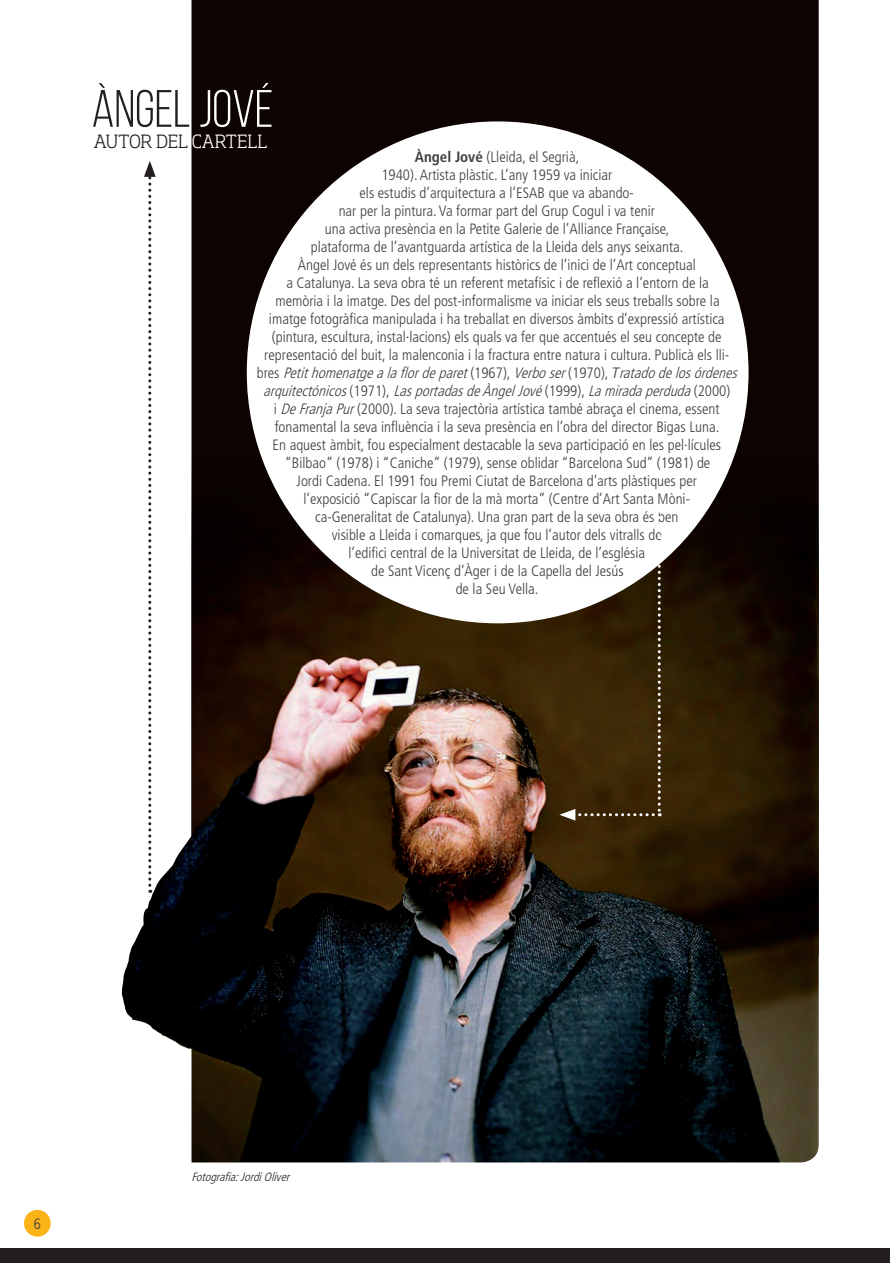
<style>
.page{position:relative;width:890px;height:1263px;background:#fff}
.page>*{position:absolute;margin:0;border:0;box-sizing:border-box;transform-origin:0 0}
.t1{font:52.5px "Bebas Neue";color:#231f20}
.t2{font:300 18px "Soho Std";color:#231f20}
.t3{font:300 condensed 15px/18px "Frutiger LT Std";color:#3e3e3f;text-align:center}
.t4{font:italic 300 condensed 12px "Frutiger LT Std";color:#231f20}
.s1{color:#fff}
.s2{font-weight:700}
.s3{font-style:italic}
.s4{font-style:italic;font-stretch:normal}
</style>
<div class="page">
<div style="left:24px;top:1209px;width:27px;height:27px;background:#fbb417;border-radius:50%"></div>
<div style="left:0;top:1248px;width:890px;height:15px;background:#231f20"></div>
<div style="left:191px;top:0;width:628px;height:462px;background:#0d0300"></div>
<img style="left:121px;top:462px;width:698px;height:700px">
<div style="left:247px;top:121px;width:501px;height:502px;background:#fff;border-radius:50%"></div>
<svg style="left:559px;top:563px;width:102px;height:257px;background:#524025"></svg>
<svg style="left:144px;top:161px;width:12px;height:732px"></svg>
<p class="t1" style="left:92px;top:81px;width:183px">ÀNGEL <span class="s1">JOVÉ</span></p>
<p class="t2" style="left:94px;top:130px;width:175px">AUTOR DEL <span class="s1">CARTELL</span></p>
<p class="t3" style="left:257px;top:148px;width:486px"><span class="s2">Àngel Jové</span> (Lleida, el Segrià,<br>1940). Artista plàstic. L’any 1959 va iniciar<br>els estudis d’arquitectura a l’ESAB que va abando-<br>nar per la pintura. Va formar part del Grup Cogul i va tenir<br>una activa presència en la Petite Galerie de l’Alliance Française,<br>plataforma de l’avantguarda artística de la Lleida dels anys seixanta.<br>Àngel Jové és un dels representants històrics de l’inici de l’Art conceptual<br>a Catalunya. La seva obra té un referent metafísic i de reflexió a l’entorn de la<br>memòria i la imatge. Des del post-informalisme va iniciar els seus treballs sobre la imatge fotogràfica manipulada i ha treballat en diversos àmbits d’expressió artística (pintura, escultura, instal·lacions) els quals va fer que accentués el seu concepte de representació del buit, la malenconia i la fractura entre natura i cultura. Publicà els lli-<br>b r e s <span class="s3">Petithomenatgealaflordeparet</span>( 1 9 6 7 ) , <span class="s3">Verboser</span>( 1 9 7 0 ) , <span class="s4">T</span><span class="s3">ratadodelosórdenes arquitectónicos</span>( 1 9 7 1 ) , <span class="s3">LasportadasdeÀngelJové</span>( 1 9 9 9 ) , <span class="s3">Lamiradaperduda</span>( 2 0 0 0 )<br>i <span class="s3">DeFranjaPur</span>(2000). La seva trajectòria artística també abraça el cinema, essent fonamental la seva influència i la seva presència en l’obra del director Bigas Luna.<br>En aquest àmbit, fou especialment destacable la seva participació en les pel·lícules “Bilbao” (1978) i “Caniche” (1979), sense oblidar “Barcelona Sud” (1981) de<br>Jordi Cadena. El 1991 fou Premi Ciutat de Barcelona d’arts plàstiques per<br>l’exposició “Capiscar la fior de la mà morta” (Centre d’Art Santa Mòni-<br>ca-Generalitat de Catalunya). Una gran part de la seva obra és ben<br>visible a Lleida i comarques, ja que fou l’autor dels vitralls de<br>l’edifici central de la Universitat de Lleida, de l’església<br>de Sant Vicenç d’Àger i de la Capella del Jesús<br>de la Seu Vella.</p>
<p class="t3" style="left:34px;top:1214px;width:9px">6</p>
<p class="t4" style="left:191px;top:1169px;width:103px">Fotografia:JordiOliver</p>
</div>
